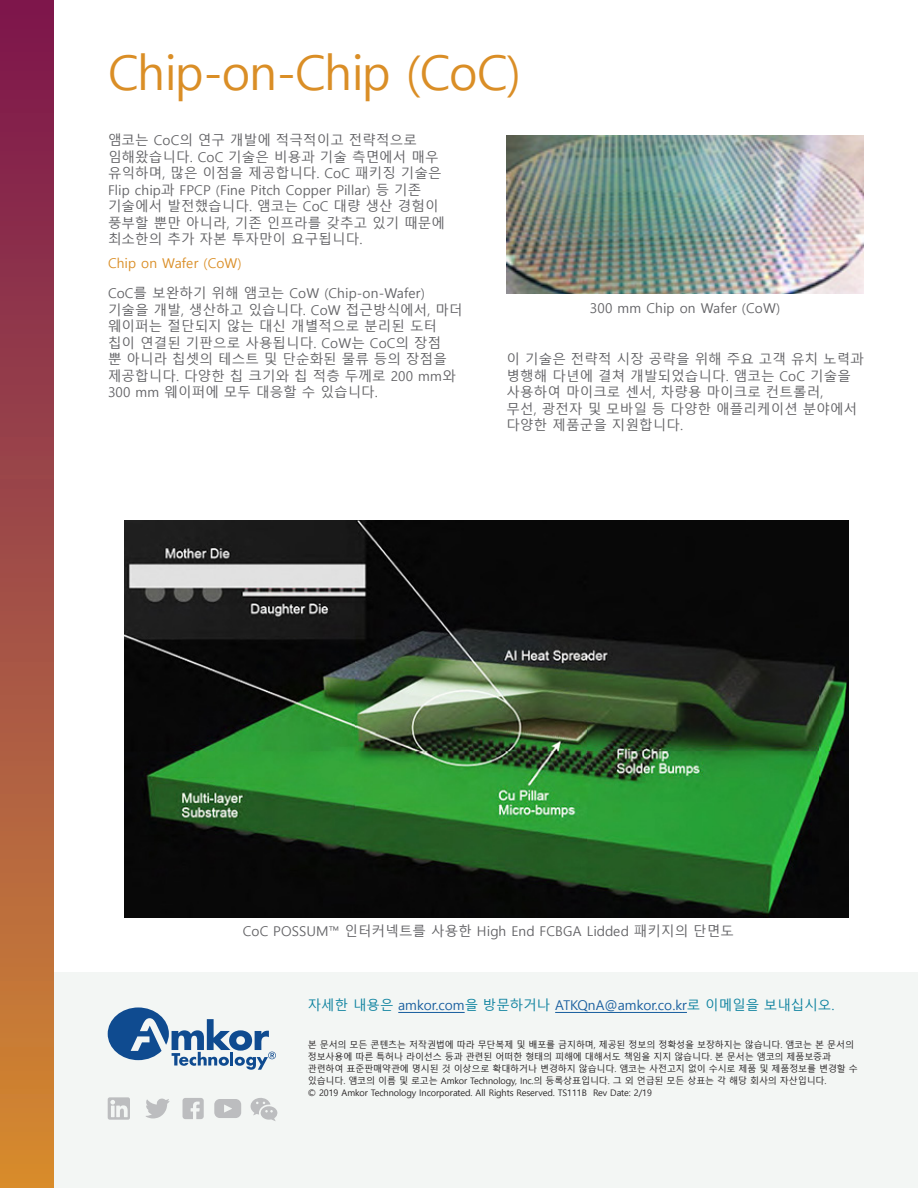
<style>
.page{position:relative;width:918px;height:1188px;background:#fff}
.page>*{position:absolute;margin:0;border:0;box-sizing:border-box;transform-origin:0 0}
.Tech_Solutions_Title{font:48px "Malgun Gothic";letter-spacing:-.02em;color:#da8e26}
.Body_Copy_Gray{font:13.5px/16.5px "Malgun Gothic";letter-spacing:.01em;color:#636366}
.t1{font:13.5px "Malgun Gothic";color:#175d9e}
.Tech_Solutions_Body{font:13.5px "Malgun Gothic";letter-spacing:.01em;color:#da8e26}
.t2{font:9px/12px "Malgun Gothic";letter-spacing:-.01em;color:#231f20}
.s1{color:#0f83a0}
</style>
<div class="page">
<div style="left:0;top:972px;width:918px;height:216px;background:#f3f6f4"></div>
<div style="left:0;top:0;width:53px;height:1188px;background:linear-gradient(to bottom,#781552,#d28a34)"></div>
<svg style="left:108px;top:1007px;width:168px;height:63px"></svg>
<svg style="left:108px;top:1097px;width:22px;height:23px"></svg>
<hr style="left:398px;top:1012px;width:67px;height:1px;background:#175d9e">
<hr style="left:555px;top:1012px;width:132px;height:1px;background:#175d9e">
<svg style="left:146px;top:1099px;width:24px;height:19px"></svg>
<svg style="left:183px;top:1098px;width:21px;height:21px"></svg>
<svg style="left:214px;top:1099px;width:27px;height:19px"></svg>
<svg style="left:251px;top:1098px;width:27px;height:23px"></svg>
<img style="left:125px;top:520px;width:723px;height:397px">
<img style="left:506px;top:135px;width:358px;height:158px">
<p class="Tech_Solutions_Title" style="left:108px;top:46px;width:415px">Chip-on-Chip (CoC)</p>
<p class="Body_Copy_Gray" style="left:108px;top:132px;width:339px">앰코는 CoC의 연구 개발에 적극적이고 전략적으로 임해왔습니다. CoC 기술은 비용과 기술 측면에서 매우 유익하며, 많은 이점을 제공합니다. CoC 패키징 기술은<br>Flip chip과 FPCP (Fine Pitch Copper Pillar) 등 기존 기술에서 발전했습니다. 앰코는 CoC 대량 생산 경험이 풍부할 뿐만 아니라, 기존 인프라를 갖추고 있기 때문에 최소한의 추가 자본 투자만이 요구됩니다.</p>
<p class="Tech_Solutions_Body" style="left:108px;top:256px;width:135px">Chip on Wafer (CoW)</p>
<p class="Body_Copy_Gray" style="left:108px;top:285px;width:356px">CoC를 보완하기 위해 앰코는 CoW (Chip-on-Wafer) 기술을 개발, 생산하고 있습니다. CoW 접근방식에서, 마더 웨이퍼는 절단되지 않는 대신 개별적으로 분리된 도터 칩이 연결된 기판으로 사용됩니다. CoW는 CoC의 장점<br>뿐 아니라 칩셋의 테스트 및 단순화된 물류 등의 장점을 제공합니다. 다양한 칩 크기와 칩 적층 두께로 200 mm와<br>300 mm 웨이퍼에 모두 대응할 수 있습니다.</p>
<p class="Body_Copy_Gray" style="left:590px;top:300px;width:192px">300 mm Chip on Wafer (CoW)</p>
<p class="Body_Copy_Gray" style="left:507px;top:352px;width:359px">이 기술은 전략적 시장 공략을 위해 주요 고객 유치 노력과 병행해 다년에 결쳐 개발되었습니다. 앰코는 CoC 기술을 사용하여 마이크로 센서, 차량용 마이크로 컨트롤러,<br>무선, 광전자 및 모바일 등 다양한 애플리케이션 분야에서 다양한 제품군을 지원합니다.</p>
<p class="Body_Copy_Gray" style="left:243px;top:924px;width:493px">CoC POSSUM™ 인터커넥트를 사용한 High End FCBGA Lidded 패키지의 단면도</p>
<p class="t1" style="left:308px;top:997px;width:528px"><span class="s1">자세한 내용은</span> amkor.com<span class="s1">을 방문하거나</span> ATKQnA@amkor.co.kr<span class="s1">로 이메일을 보내십시오.</span></p>
<p class="t2" style="left:308px;top:1039px;width:552px">본 문서의 모든 콘텐츠는 저작권법에 따라 무단복제 및 배포를 금지하며, 제공된 정보의 정확성을 보장하지는 않습니다. 앰코는 본 문서의 정보사용에 따른 특허나 라이선스 등과 관련된 어떠한 형태의 피해에 대해서도 책임을 지지 않습니다. 본 문서는 앰코의 제품보증과 관련하여 표준판매약관에 명시된 것 이상으로 확대하거나 변경하지 않습니다. 앰코는 사전고지 없이 수시로 제품 및 제품정보를 변경할 수 있습니다. 앰코의 이름 및 로고는 Amkor Technology, Inc.의 등록상표입니다. 그 외 언급된 모든 상표는 각 해당 회사의 자산입니다.<br>© 2019 Amkor Technology Incorporated. All Rights Reserved. TS111B Rev Date: 2/19</p>
</div>
